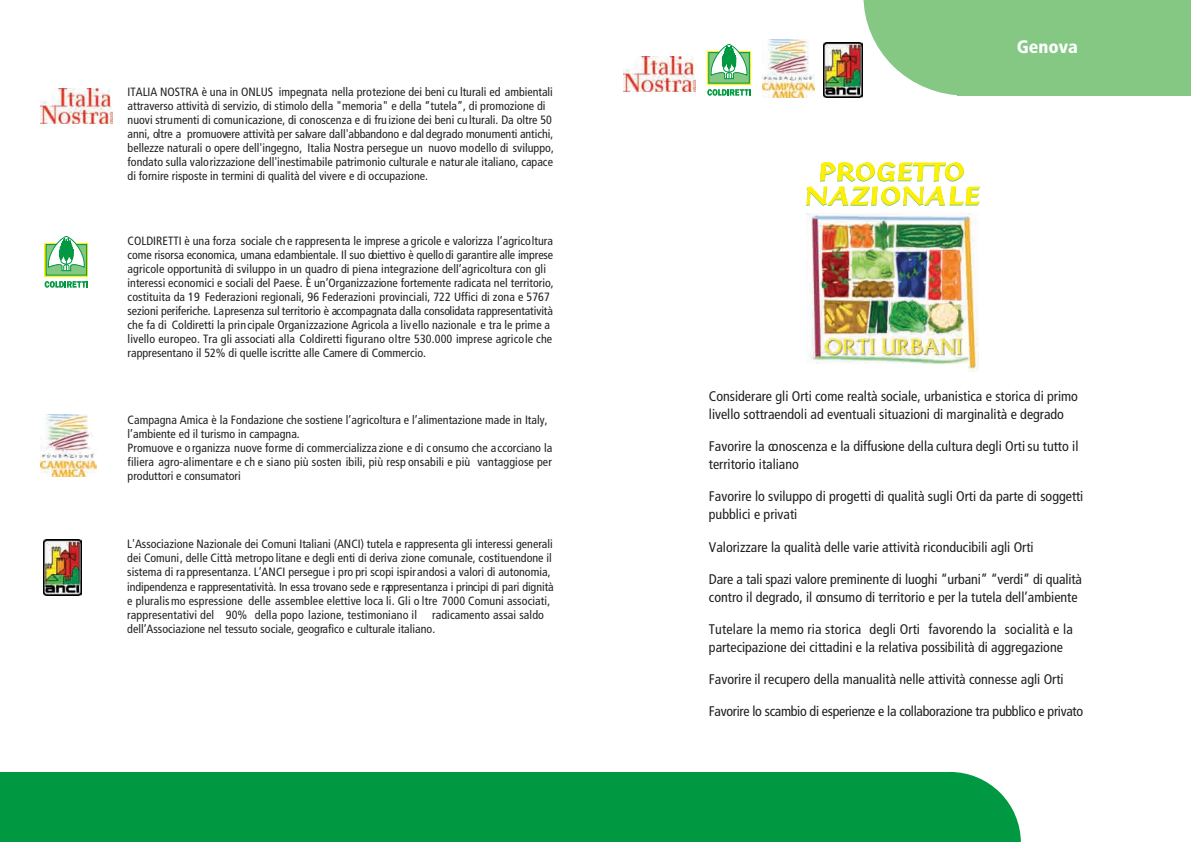
<style>
.page{position:relative;width:1191px;height:842px;background:#fff}
.page>*{position:absolute;margin:0;border:0;box-sizing:border-box;transform-origin:0 0}
.t1{font:23.3px/24.2px "Klang";color:#fff101;text-align:center;scale:1.5 1}
.t2{font:900 condensed 18px "Frutiger";color:#fff}
.t3{font:condensed 14px/18px "Frutiger";color:#231f20}
.t4{font:condensed 14px "Frutiger";letter-spacing:-.02em;color:#231f20}
.t5{font:condensed 12px/14px "Frutiger";color:#231f20}
</style>
<div class="page">
<div style="left:0;top:772px;width:950px;height:70px;background:#009840"></div>
<svg style="left:950px;top:772px;width:70px;height:70px"></svg>
<div style="left:957px;top:0;width:234px;height:95px;background:#84c884"></div>
<svg style="left:863px;top:0;width:204px;height:96px"></svg>
<div style="left:45px;top:243px;width:43px;height:34px;background:#5ab729"></div>
<div style="left:46px;top:245px;width:41px;height:30px;background:#84c884"></div>
<div style="left:46px;top:244px;width:41px;height:31px;border:1px solid #009840"></div>
<svg style="left:47px;top:236px;width:39px;height:35px"></svg>
<svg style="left:45px;top:281px;width:43px;height:7px"></svg>
<img style="left:41px;top:415px;width:55px;height:61px">
<img style="left:41px;top:88px;width:71px;height:35px">
<img style="left:43px;top:539px;width:39px;height:56px">
<img style="left:624px;top:56px;width:71px;height:35px">
<svg style="left:823px;top:42px;width:40px;height:56px"></svg>
<img style="left:824px;top:42px;width:38px;height:56px">
<svg style="left:707px;top:51px;width:44px;height:34px"></svg>
<div style="left:709px;top:53px;width:40px;height:30px;background:#84c884"></div>
<svg style="left:710px;top:44px;width:38px;height:35px"></svg>
<svg style="left:707px;top:89px;width:43px;height:7px"></svg>
<img style="left:762px;top:40px;width:52px;height:58px">
<img style="left:806px;top:214px;width:172px;height:158px">
<svg style="left:806px;top:162px;width:174px;height:44px"></svg>
<p class="t5" style="left:128px;top:85px;width:428px">ITALIA NOSTRA è una in ONLUS impegnata nella protezione dei beni cu lturali ed ambientali attraverso attività di servizio, di stimolo della "memoria" e della “tutela”, di promozione di nuovi strumenti di comunicazione, di conoscenza e di fruizione dei beni culturali. Da oltre 50 anni, oltre a promuovere attività per salvare dall'abbandono e dal degrado monumenti antichi, bellezze naturali o opere dell'ingegno, Italia Nostra persegue un nuovo modello di sviluppo, fondato sulla valorizzazione dell'inestimabile patrimonio culturale e naturale italiano, capace di fornire risposte in termini di qualità del vivere e di occupazione.</p>
<p class="t5" style="left:128px;top:234px;width:428px">COLDIRETTI è una forza sociale che rappresenta le imprese a gricole e valorizza l’agricoltura come risorsa economica, umana ed ambientale. Il suo obiettivo è quello di garantire alle imprese agricole opportunità di sviluppo in un quadro di piena integrazione dell’agricoltura con gli interessi economici e sociali del Paese. È un’Organizzazione fortemente radicata nel territorio, costituita da 19 Federazioni regionali, 96 Federazioni provinciali, 722 Uffici di zona e 5767 sezioni periferiche. La presenza sul territorio è accompagnata dalla consolidata rappresentatività che fa di Coldiretti la prin cipale Organizzazione Agricola a liv ello nazionale e tra le prime a livello europeo. Tra gli associati alla Coldiretti figurano oltre 530.000 imprese agricole che rappresentano il 52% di quelle iscritte alle Camere di Commercio.</p>
<p class="t5" style="left:128px;top:413px;width:426px">Campagna Amica è la Fondazione che sostiene l’agricoltura e l’alimentazione made in Italy, l’ambiente ed il turismo in campagna.<br>Promuove e organizza nuove forme di commercializza zione e di consumo che accorciano la filiera agro-alimentare e ch e siano più sosten ibili, più resp onsabili e più vantaggiose per produttori e consumatori</p>
<p class="t5" style="left:127px;top:537px;width:428px">L'Associazione Nazionale dei Comuni Italiani (ANCI) tutela e rappresenta gli interessi generali dei Comuni, delle Città metropo litane e degli enti di deriva zione comunale, costituendone il sistema di rappresentanza. L’ANCI persegue i pro pri scopi ispir andosi a valori di autonomia, indipendenza e rappresentatività. In essa trovano sede e rappresentanza i principi di pari dignità e pluralismo espressione delle assemblee elettive loca li. Gli o ltre 7000 Comuni associati, rappresentativi del 90% della popo lazione, testimoniano il radicamento assai saldo dell’Associazione nel tessuto sociale, geografico e culturale italiano.</p>
<h2 class="t2" style="left:1017px;top:36px;width:63px">Genova</h2>
<h1 class="t1" style="left:804px;top:160px;width:119px">PROGETTO<br>NAZIONALE</h1>
<p class="t3" style="left:709px;top:387px;width:370px">Considerare gli Orti come realtà sociale, urbanistica e storica di primo livello sottraendoli ad eventuali situazioni di marginalità e degrado</p>
<p class="t3" style="left:709px;top:437px;width:371px">Favorire la conoscenza e la diffusione della cultura degli Orti su tutto il territorio italiano</p>
<p class="t3" style="left:709px;top:488px;width:376px">Favorire lo sviluppo di progetti di qualità sugli Orti da parte di soggetti pubblici e privati</p>
<p class="t3" style="left:709px;top:538px;width:326px">Valorizzare la qualità delle varie attività riconducibili agli Orti</p>
<p class="t3" style="left:709px;top:570px;width:374px">Dare a tali spazi valore preminente di luoghi “urbani” “verdi” di qualità contro il degrado, il consumo di territorio e per la tutela dell’ambiente</p>
<p class="t3" style="left:709px;top:620px;width:365px">Tutelare la memo ria storica degli Orti favorendo la socialità e la partecipazione dei cittadini e la relativa possibilità di aggregazione</p>
<p class="t3" style="left:709px;top:670px;width:356px">Favorire il recupero della manualità nelle attività connesse agli Orti</p>
<p class="t4" style="left:709px;top:703px;width:376px">Favorire lo scambio di esperienze e la collaborazione tra pubblico e privato</p>
</div>
